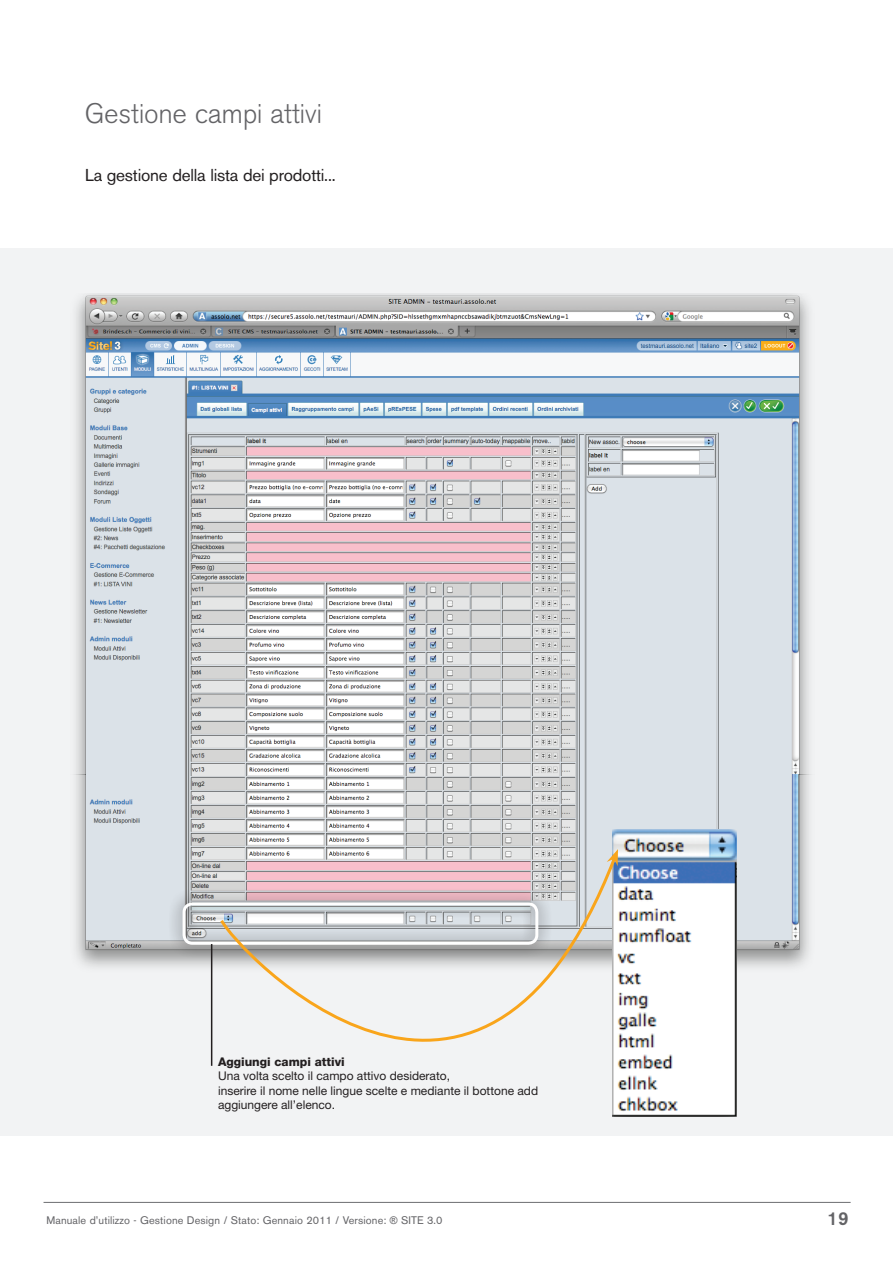
<style>
.page{position:relative;width:893px;height:1263px;background:#fff}
.page>*{position:absolute;margin:0;border:0;box-sizing:border-box;transform-origin:0 0}
.t1{font:300 27px "AK11";color:#636366}
.t2{font:500 18px "AK11";color:#636366}
.t3{font:16.5px "AK11";color:#231f20}
.t4{font:12px/14.4px "Helvetica Neue LT";color:#231f20}
.t5{font:800 12px "Helvetica Neue LT";color:#231f20}
.t6{font:10.5px "AK11";letter-spacing:.025em;color:#636366}
.s1{font-family:"Arial"}
</style>
<div class="page">
<div style="left:0;top:248px;width:893px;height:887px;background:#f2f3f4"></div>
<img style="left:74px;top:293px;width:737px;height:683px">
<img style="left:612px;top:829px;width:124px;height:287px">
<div style="left:88px;top:713px;width:89px;height:77px;background:#dbe2e8"></div>
<hr style="left:44px;top:1202px;width:807px;height:1px;background:#6c6d70">
<div style="left:168px;top:887px;width:384px;height:71px;background:#231f20;opacity:.87"></div>
<div style="left:183px;top:902px;width:355px;height:43px;border:3px solid #fff;border-radius:9px"></div>
<svg style="left:218px;top:855px;width:400px;height:348px"></svg>
<svg style="left:607px;top:849px;width:11px;height:17px"></svg>
<hr style="left:211px;top:944px;width:1px;height:122px;background:#231f20">
<h1 class="t1" style="left:85px;top:98px;width:239px">Gestione campi attivi</h1>
<h3 class="t3" style="left:85px;top:165px;width:252px">La gestione della lista dei prodotti...</h3>
<p class="t5" style="left:218px;top:1054px;width:128px">Aggiungi campi attivi</p>
<p class="t4" style="left:218px;top:1069px;width:322px">Una volta scelto il campo attivo desiderato,<br>inserire il nome nelle lingue scelte e mediante il bottone add aggiungere all’elenco.</p>
<p class="t6" style="left:47px;top:1214px;width:397px">Manuale d’utilizzo - Gestione Design / Stato: Gennaio 2011 / Versione: <span class="s1">®</span> SITE 3.0</p>
<h2 class="t2" style="left:827px;top:1208px;width:22px">19</h2>
</div>
